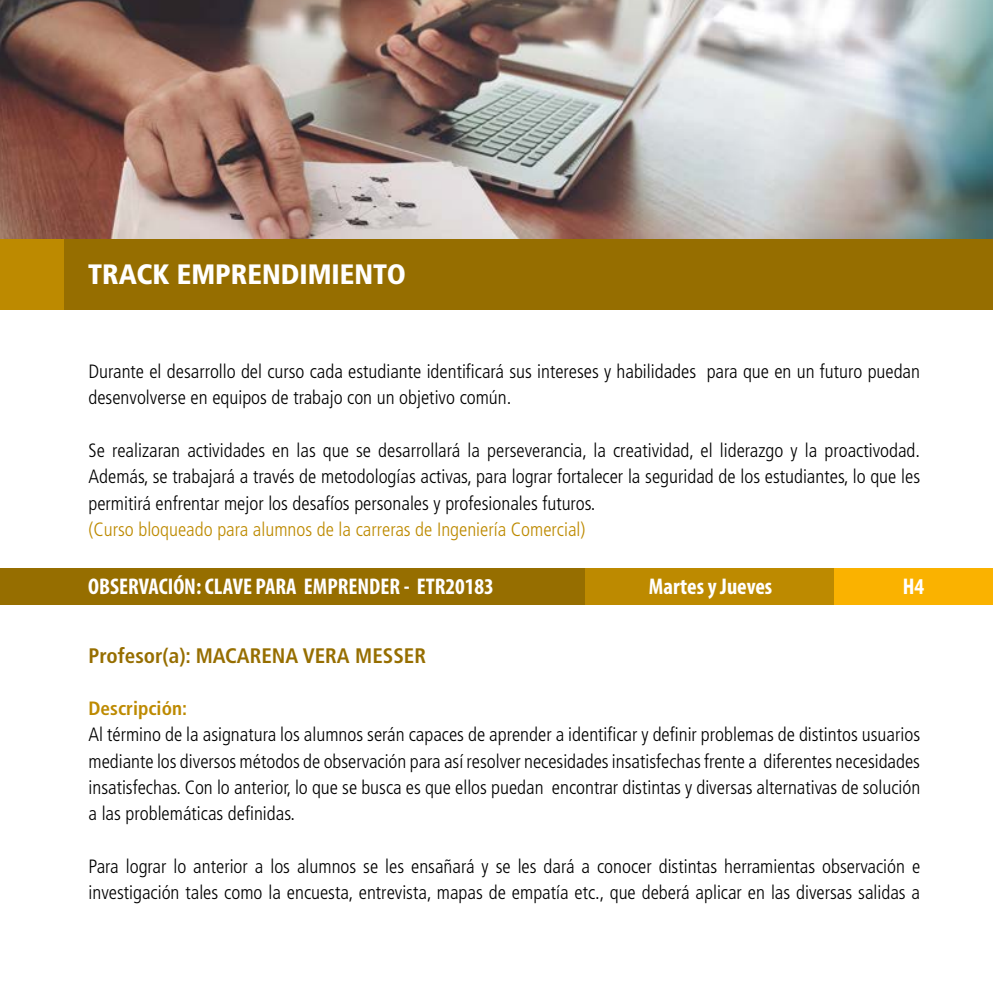
<style>
.page{position:relative;width:993px;height:993px;background:#fff}
.page>*{position:absolute;margin:0;border:0;box-sizing:border-box;transform-origin:0 0}
.t1{font:900 condensed 28px "Frutiger LT Std";color:#fff}
.t2{font:700 condensed 22.75px "Myriad Pro";color:#fff}
.t3{font:700 condensed 21px "Frutiger LT Std";color:#966e00}
.t4{font:300 condensed 19.25px/26.2px "Frutiger LT Std";color:#000;text-align:justify}
.t5{font:300 condensed 19.25px "Frutiger LT Std";color:#bd8a00}
.t6{font:700 condensed 19.25px "Frutiger LT Std";color:#bd8a00}
</style>
<div class="page">
<img style="left:0;top:0;width:992px;height:239px">
<div style="left:0;top:568px;width:584px;height:37px;background:#966e00"></div>
<div style="left:584px;top:568px;width:252px;height:37px;background:#bd8a00"></div>
<div style="left:833px;top:568px;width:159px;height:37px;background:#fab200"></div>
<div style="left:0;top:239px;width:992px;height:70px;background:#966e00"></div>
<div style="left:0;top:239px;width:63px;height:70px;background:#bd8a00"></div>
<h1 class="t1" style="left:88px;top:257px;width:319px">TRACK EMPRENDIMIENTO</h1>
<p class="t4" style="left:88px;top:358px;width:832px">Durante el desarrollo del curso cada estudiante identificará sus intereses y habilidades para que en un futuro puedan desenvolverse en equipos de trabajo con un objetivo común.</p>
<p class="t4" style="left:88px;top:437px;width:832px">Se realizaran actividades en las que se desarrollará la perseverancia, la creatividad, el liderazgo y la proactivodad.<br>Además, se trabajará a través de metodologías activas, para lograr fortalecer la seguridad de los estudiantes, lo que les permitirá enfrentar mejor los desafíos personales y profesionales futuros.</p>
<p class="t5" style="left:88px;top:518px;width:498px">(Curso bloqueado para alumnos de la carreras de Ingeniería Comercial)</p>
<p class="t2" style="left:88px;top:572px;width:407px">OBSERVACIÓN: CLAVE PARA EMPRENDER - ETR20183</p>
<p class="t2" style="left:648px;top:572px;width:125px">Martes y Jueves</p>
<p class="t2" style="left:902px;top:572px;width:23px">H4</p>
<p class="t3" style="left:88px;top:642px;width:339px">Profesor(a): MACARENA VERA MESSER</p>
<p class="t6" style="left:88px;top:696px;width:100px">Descripción:</p>
<p class="t4" style="left:88px;top:721px;width:833px">Al término de la asignatura los alumnos serán capaces de aprender a identificar y definir problemas de distintos usuarios mediante los diversos métodos de observación para así resolver necesidades insatisfechas frente a diferentes necesidades insatisfechas. Con lo anterior, lo que se busca es que ellos puedan encontrar distintas y diversas alternativas de solución a las problemáticas definidas.</p>
<p class="t4" style="left:88px;top:852px;width:833px">Para lograr lo anterior a los alumnos se les ensañará y se les dará a conocer distintas herramientas observación e investigación tales como la encuesta, entrevista, mapas de empatía etc., que deberá aplicar en las diversas salidas a</p>
</div>
